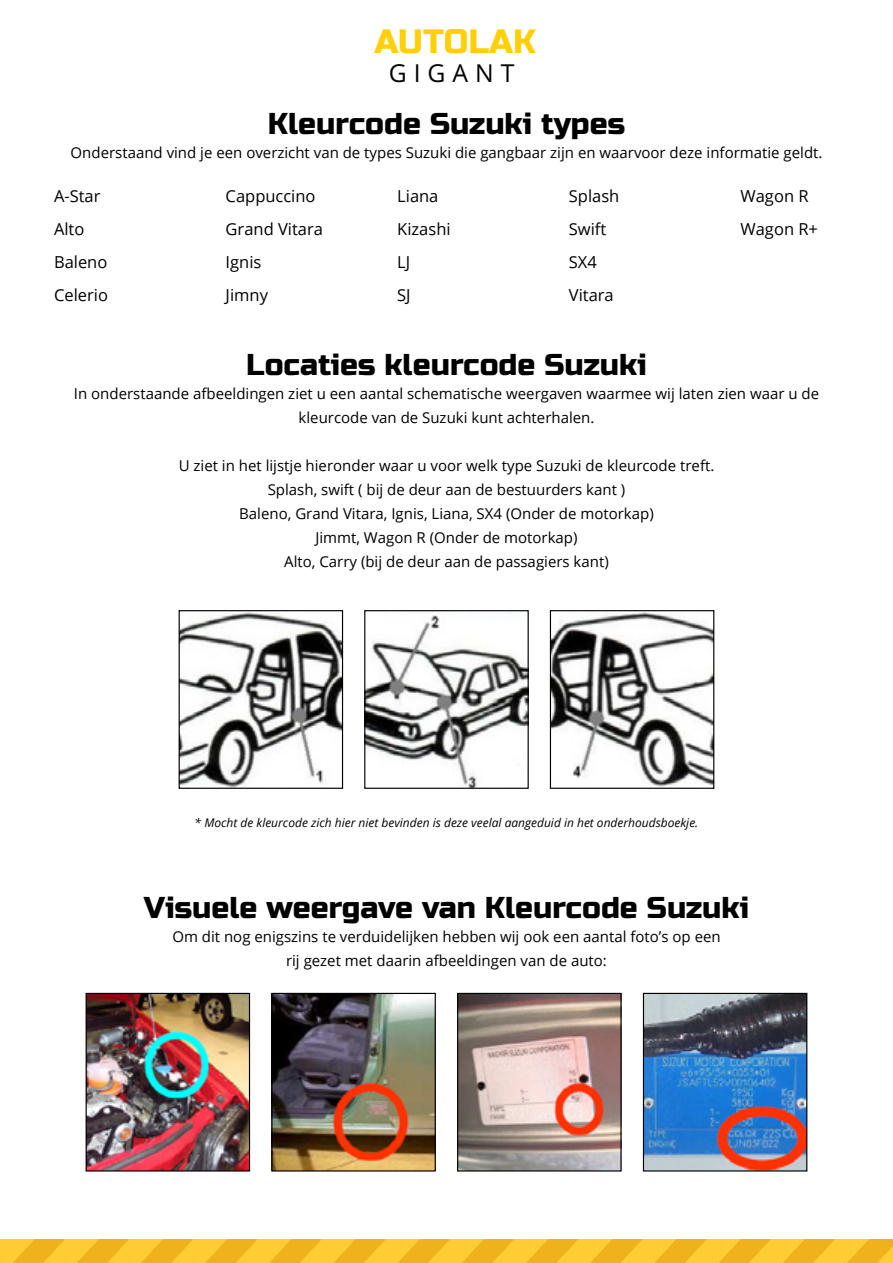
<style>
.page{position:relative;width:893px;height:1263px;background:#fff}
.page>*{position:absolute;margin:0;border:0;box-sizing:border-box;transform-origin:0 0}
.t1{font:33.75px "Russo One";color:#ffd00a}
.t2{font:30px "Russo One";color:#000}
.t3{font:24.75px "Open Sans";letter-spacing:.28em;color:#000}
.t4{font:16.5px/33px "Open Sans";color:#000}
.t5{font:15px/24px "Open Sans";color:#000;text-align:center}
.t6{font:italic 12px "Open Sans";color:#000}
</style>
<div class="page">
<svg style="left:0;top:1239px;width:892px;height:24px;background:#f7bf27"></svg>
<img style="left:181px;top:612px;width:160px;height:175px">
<div style="left:179px;top:610px;width:164px;height:179px;border:1px solid #000"></div>
<img style="left:366px;top:615px;width:161px;height:172px">
<div style="left:364px;top:610px;width:165px;height:179px;border:1px solid #000"></div>
<img style="left:552px;top:612px;width:160px;height:175px">
<div style="left:550px;top:610px;width:164px;height:179px;border:1px solid #000"></div>
<img style="left:273px;top:995px;width:161px;height:174px">
<div style="left:271px;top:993px;width:165px;height:178px;border:1px solid #000"></div>
<img style="left:459px;top:995px;width:161px;height:174px">
<div style="left:457px;top:993px;width:165px;height:178px;border:1px solid #000"></div>
<img style="left:645px;top:995px;width:160px;height:174px">
<div style="left:643px;top:993px;width:164px;height:178px;border:1px solid #000"></div>
<img style="left:88px;top:995px;width:160px;height:174px">
<div style="left:86px;top:993px;width:164px;height:178px;border:1px solid #000"></div>
<h1 class="t1" style="left:374px;top:21px;width:163px">AUTOLAK</h1>
<h3 class="t3" style="left:389px;top:59px;width:127px">GIGANT</h3>
<h2 class="t2" style="left:268px;top:113px;width:359px">Kleurcode Suzuki types</h2>
<p class="t5" style="left:71px;top:143px;width:753px">Onderstaand vind je een overzicht van de types Suzuki die gangbaar zijn en waarvoor deze informatie geldt.</p>
<p class="t4" style="left:54px;top:181px;width:55px">A-Star<br>Alto<br>Baleno<br>Celerio</p>
<p class="t4" style="left:226px;top:181px;width:99px">Cappuccino<br>Grand Vitara<br>Ignis<br>Jimny</p>
<p class="t4" style="left:397px;top:181px;width:55px">Liana<br>Kizashi<br>LJ<br>SJ</p>
<p class="t4" style="left:569px;top:181px;width:52px">Splash<br>Swift<br>SX4<br>Vitara</p>
<p class="t4" style="left:740px;top:181px;width:79px">Wagon R<br>Wagon R+</p>
<h2 class="t2" style="left:246px;top:354px;width:402px">Locaties kleurcode Suzuki</h2>
<p class="t5" style="left:74px;top:383px;width:747px">In onderstaande afbeeldingen ziet u een aantal schematische weergaven waarmee wij laten zien waar u de kleurcode van de Suzuki kunt achterhalen.</p>
<p class="t5" style="left:179px;top:455px;width:537px">U ziet in het lijstje hieronder waar u voor welk type Suzuki de kleurcode treft.<br>Splash, swift ( bij de deur aan de bestuurders kant )<br>Baleno, Grand Vitara, Ignis, Liana, SX4 (Onder de motorkap)<br>Jimmt, Wagon R (Onder de motorkap)<br>Alto, Carry (bij de deur aan de passagiers kant)</p>
<p class="t6" style="left:195px;top:818px;width:505px">* Mocht de kleurcode zich hier niet bevinden is deze veelal aangeduid in het onderhoudsboekje.</p>
<h2 class="t2" style="left:144px;top:896px;width:607px">Visuele weergave van Kleurcode Suzuki</h2>
<p class="t5" style="left:172px;top:926px;width:550px">Om dit nog enigszins te verduidelijken hebben wij ook een aantal foto’s op een rij gezet met daarin afbeeldingen van de auto:</p>
</div>
